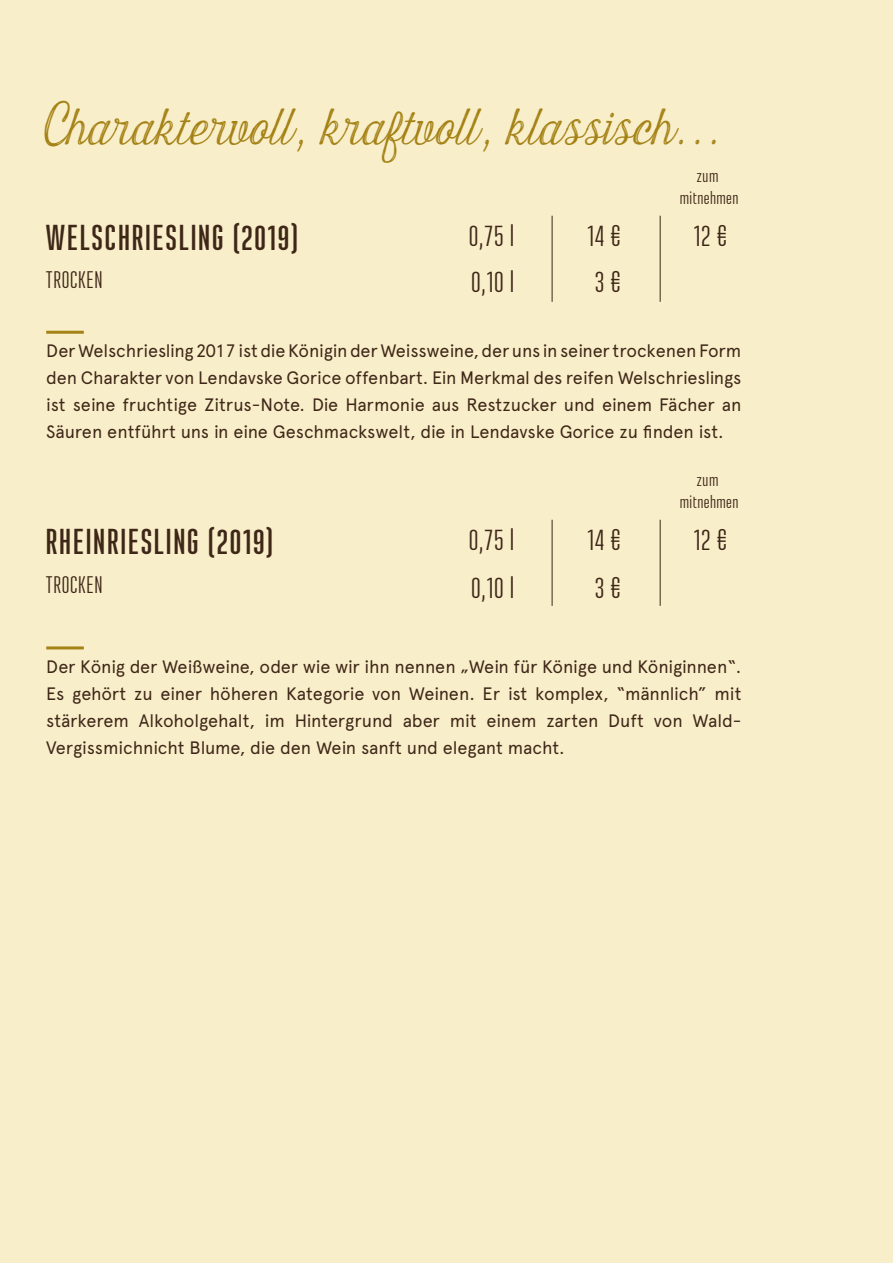
<style>
.page{position:relative;width:893px;height:1263px;background:#f8eec9}
.page>*{position:absolute;margin:0;border:0;box-sizing:border-box;transform-origin:0 0}
.t1{font:45px "Harman Script Inline";color:#a58216;scale:.9 1}
.t2{font:600 36px "Ristretto Pro";letter-spacing:.05em;color:#3f2718}
.t3{font:30px "Ristretto Pro";letter-spacing:.025em;color:#3f2718}
.t4{font:24px "Ristretto Pro";letter-spacing:.025em;color:#3f2718}
.t5{font:18px/27px "Apercu Pro";letter-spacing:-.01em;color:#3f2718;text-align:justify}
.t6{font:18px/21.6px "Ristretto Pro";letter-spacing:.025em;color:#3f2718;text-align:center}
</style>
<div class="page">
<hr style="left:552px;top:216px;width:1px;height:86px;background:#3f2718">
<hr style="left:552px;top:520px;width:1px;height:86px;background:#3f2718">
<hr style="left:46px;top:331px;width:38px;height:3px;background:#a58216">
<hr style="left:660px;top:216px;width:1px;height:86px;background:#3f2718">
<hr style="left:660px;top:520px;width:1px;height:86px;background:#3f2718">
<hr style="left:46px;top:646px;width:38px;height:3px;background:#a58216">
<h1 class="t1" style="left:40px;top:102px;width:759px">Charaktervoll, kraftvoll, klassisch...</h1>
<p class="t6" style="left:680px;top:165px;width:60px">zum mitnehmen</p>
<h2 class="t2" style="left:46px;top:217px;width:253px">WELSCHRIESLING (2019)</h2>
<h3 class="t3" style="left:469px;top:218px;width:47px">0,75 l</h3>
<h3 class="t3" style="left:587px;top:218px;width:35px">14 €</h3>
<h3 class="t3" style="left:694px;top:218px;width:35px">12 €</h3>
<h3 class="t4" style="left:46px;top:266px;width:58px">TROCKEN</h3>
<h3 class="t3" style="left:471px;top:265px;width:45px">0,10 l</h3>
<h3 class="t3" style="left:595px;top:265px;width:27px">3 €</h3>
<p class="t5" style="left:46px;top:336px;width:697px">Der Welschriesling 2017 ist die Königin der Weissweine, der uns in seiner trockenen Form den Charakter von Lendavske Gorice offenbart. Ein Merkmal des reifen Welschrieslings ist seine fruchtige Zitrus-Note. Die Harmonie aus Restzucker und einem Fächer an Säuren entführt uns in eine Geschmackswelt, die in Lendavske Gorice zu finden ist.</p>
<p class="t6" style="left:680px;top:469px;width:60px">zum mitnehmen</p>
<h2 class="t2" style="left:46px;top:521px;width:229px">RHEINRIESLING (2019)</h2>
<h3 class="t3" style="left:469px;top:522px;width:47px">0,75 l</h3>
<h3 class="t3" style="left:587px;top:522px;width:35px">14 €</h3>
<h3 class="t3" style="left:694px;top:522px;width:35px">12 €</h3>
<h3 class="t4" style="left:46px;top:571px;width:58px">TROCKEN</h3>
<h3 class="t3" style="left:471px;top:570px;width:45px">0,10 l</h3>
<h3 class="t3" style="left:595px;top:570px;width:27px">3 €</h3>
<p class="t5" style="left:46px;top:652px;width:697px">Der König der Weißweine, oder wie wir ihn nennen „Wein für Könige und Königinnen“.<br>Es gehört zu einer höheren Kategorie von Weinen. Er ist komplex, “männlich” mit stärkerem Alkoholgehalt, im Hintergrund aber mit einem zarten Duft von Wald-Vergissmichnicht Blume, die den Wein sanft und elegant macht.</p>
</div>
